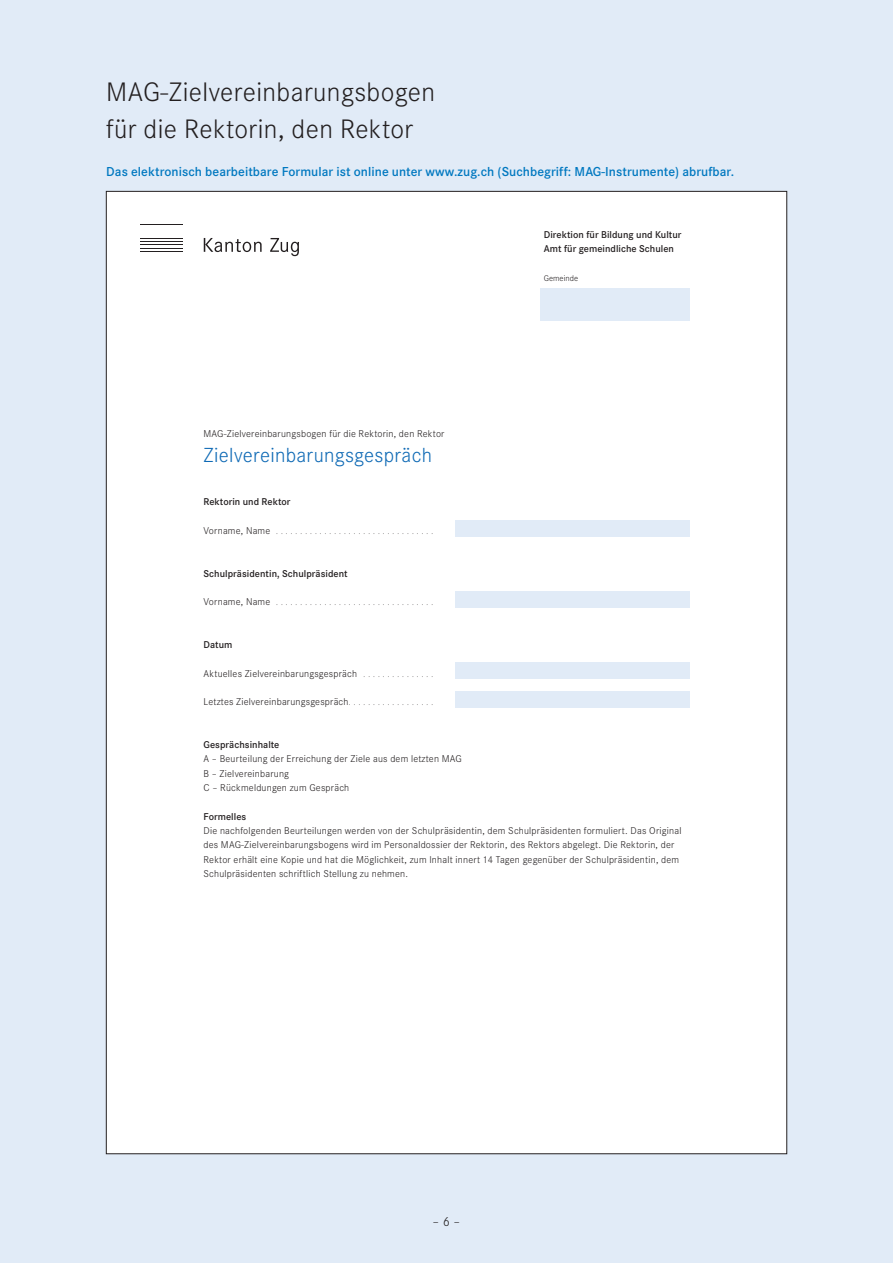
<style>
.page{position:relative;width:893px;height:1263px;background:#e1ebf7}
.page>*{position:absolute;margin:0;border:0;box-sizing:border-box;transform-origin:0 0}
.t1{font:300 27.75px/37.5px "Corporate S";letter-spacing:.015em;color:#231f20}
.t2{font:300 21.15px "Corporate S";letter-spacing:.015em;color:#0f6ab5}
.t3{font:600 13.5px "Corporate S";letter-spacing:.005em;color:#0078c0}
.t4{font:300 13.5px "Corporate S";color:#231f20}
.t5{font:300 10.35px/14.2px "Corporate S";letter-spacing:.02em;color:#231f20}
.t6{font:600 10.35px/14.2px "Corporate S";letter-spacing:.005em;color:#231f20}
.t7{font:300 8.55px "Corporate S";letter-spacing:.005em;color:#231f20}
.t8{font:300 6.9px "Corporate S";color:#231f20}
.s1{font-size:10.35px}
.s2{font-size:6.9px}
</style>
<div class="page">
<div style="left:106px;top:191px;width:681px;height:963px;background:#fff"></div>
<div style="left:455px;top:520px;width:235px;height:16px;background:#e1ebf7"></div>
<div style="left:455px;top:591px;width:235px;height:17px;background:#e1ebf7"></div>
<div style="left:455px;top:663px;width:235px;height:16px;background:#e1ebf7"></div>
<div style="left:455px;top:691px;width:235px;height:17px;background:#e1ebf7"></div>
<svg style="left:204px;top:238px;width:95px;height:18px"></svg>
<hr style="left:140px;top:224px;width:43px;height:1px;background:#231f20">
<hr style="left:140px;top:238px;width:43px;height:1px;background:#231f20">
<hr style="left:140px;top:241px;width:43px;height:1px;background:#231f20">
<hr style="left:140px;top:244px;width:43px;height:1px;background:#231f20">
<hr style="left:140px;top:248px;width:43px;height:1px;background:#231f20">
<hr style="left:140px;top:251px;width:43px;height:1px;background:#231f20">
<div style="left:540px;top:289px;width:149px;height:32px;background:#e1ebf7"></div>
<h1 class="t1" style="left:106px;top:73px;width:330px">MAG-Zielvereinbarungsbogen für die Rektorin, den Rektor</h1>
<h3 class="t3" style="left:106px;top:164px;width:629px">Das elektronisch bearbeitbare Formular ist online unter www.zug.ch (Suchbegriff: MAG-Instrumente) abrufbar.</h3>
<p class="t6" style="left:544px;top:227px;width:139px">Direktion für Bildung und Kultur<br>Amt für gemeindliche Schulen</p>
<p class="t7" style="left:544px;top:273px;width:36px">Gemeinde</p>
<p class="t5" style="left:203px;top:427px;width:242px">MAG-Zielvereinbarungsbogen für die Rektorin, den Rektor</p>
<h2 class="t2" style="left:203px;top:443px;width:230px">Zielvereinbarungsgespräch</h2>
<p class="t6" style="left:203px;top:495px;width:88px">Rektorin und Rektor</p>
<p class="t8" style="left:203px;top:528px;width:231px"><span class="s1">Vorname, Name</span> .................................</p>
<p class="t6" style="left:203px;top:566px;width:146px">Schulpräsidentin, Schulpräsident</p>
<p class="t8" style="left:203px;top:599px;width:231px"><span class="s1">Vorname, Name</span> .................................</p>
<p class="t6" style="left:203px;top:638px;width:30px">Datum</p>
<p class="t5" style="left:203px;top:666px;width:231px">Aktuelles Zielvereinbarungsgespräch <span class="s2">. . . . . . . . . . . . . . .</span></p>
<p class="t5" style="left:203px;top:695px;width:231px">Letztes Zielvereinbarungsgespräch<span class="s2">. . . . . . . . . . . . . . . . . .</span></p>
<p class="t6" style="left:203px;top:738px;width:77px">Gesprächsinhalte</p>
<p class="t5" style="left:203px;top:752px;width:260px">A – Beurteilung der Erreichung der Ziele aus dem letzten MAG<br>B – Zielvereinbarung<br>C – Rückmeldungen zum Gespräch</p>
<p class="t6" style="left:203px;top:809px;width:44px">Formelles</p>
<p class="t5" style="left:203px;top:823px;width:479px">Die nachfolgenden Beurteilungen werden von der Schulpräsidentin, dem Schulpräsidenten formuliert. Das Original des MAG-Zielvereinbarungsbogens wird im Personaldossier der Rektorin, des Rektors abgelegt. Die Rektorin, der Rektor erhält eine Kopie und hat die Möglichkeit, zum Inhalt innert 14 Tagen gegenüber der Schulpräsidentin, dem Schulpräsidenten schriftlich Stellung zu nehmen.</p>
<h3 class="t4" style="left:433px;top:1214px;width:29px">– 6 –</h3>
</div>
